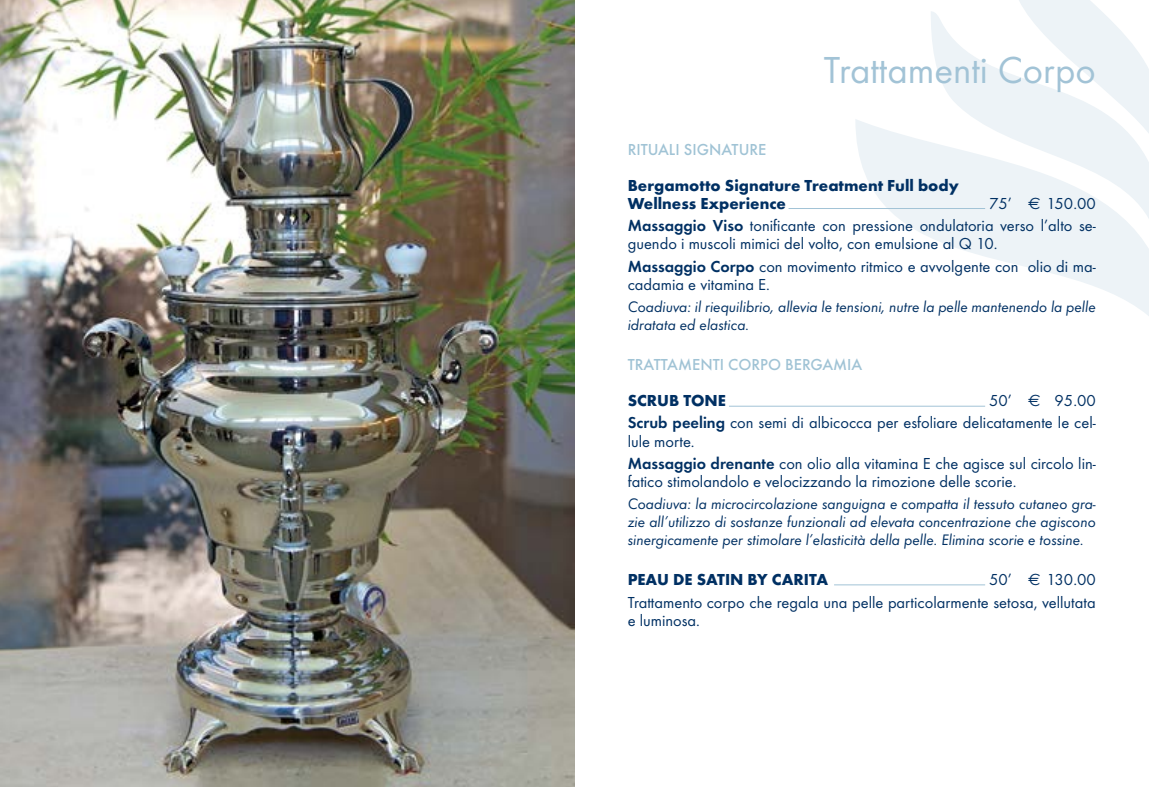
<style>
.page{position:relative;width:1149px;height:787px;background:#fff}
.page>*{position:absolute;margin:0;border:0;box-sizing:border-box;transform-origin:0 0}
.t1{font:39px "Futura T";color:#a2c3d6}
.t2{font:16.5px/22.2px "Futura T";color:#003063;text-align:right}
.t3{font:700 16.5px/18px "Futura T";color:#003063}
.t4{font:500 16.5px "Futura T";color:#a0c3d5}
.t5{font:italic 15.75px/18px "Futura T";color:#003063}
.s1{font-family:"Euro Sans"}
.s2{font-weight:600}
</style>
<div class="page">
<svg style="left:855px;top:119px;width:293px;height:196px"></svg>
<svg style="left:930px;top:11px;width:218px;height:218px;fill:#edf3f7"></svg>
<svg style="left:1008px;top:0;width:140px;height:140px"></svg>
<img style="left:0;top:0;width:574px;height:787px">
<hr style="left:788px;top:208px;width:196px;height:1px;background:#a2c3d6">
<hr style="left:728px;top:406px;width:256px;height:1px;background:#a2c3d6">
<hr style="left:833px;top:584px;width:151px;height:1px;background:#a2c3d6">
<h1 class="t1" style="left:823px;top:47px;width:273px">Trattamenti Corpo</h1>
<p class="t4" style="left:627px;top:140px;width:140px">RITUALI SIGNATURE</p>
<p class="t3" style="left:627px;top:176px;width:332px">Bergamotto Signature Treatment Full body<br>Wellness Experience</p>
<p class="t2" style="left:627px;top:192px;width:469px">75’ <span class="s1">€</span> 150.00<br><span class="s2">Massaggio Viso</span> tonificante con pressione ondulatoria verso l’alto se-</p>
<p class="t2" style="left:627px;top:233px;width:469px;text-align:left">guendo i muscoli mimici del volto, con emulsione al Q 10.<br><span class="s2">Massaggio Corpo</span> con movimento ritmico e avvolgente con olio di ma-</p>
<p class="t2" style="left:627px;top:273px;width:144px">cadamia e vitamina E.</p>
<p class="t5" style="left:627px;top:297px;width:469px">Coadiuva: il riequilibrio, allevia le tensioni, nutre la pelle mantenendo la pelle idratata ed elastica.</p>
<p class="t4" style="left:627px;top:355px;width:236px">TRATTAMENTI CORPO BERGAMIA</p>
<p class="t3" style="left:627px;top:391px;width:100px">SCRUB TONE</p>
<p class="t2" style="left:627px;top:389px;width:469px">50’ <span class="s1">€</span> 95.00<br><span class="s2">Scrub peeling</span> con semi di albicocca per esfoliare delicatamente le cel-</p>
<p class="t2" style="left:627px;top:430px;width:469px;text-align:left">lule morte.<br><span class="s2">Massaggio drenante</span> con olio alla vitamina E che agisce sul circolo lin-</p>
<p class="t2" style="left:627px;top:470px;width:390px">fatico stimolandolo e velocizzando la rimozione delle scorie.</p>
<p class="t5" style="left:627px;top:494px;width:469px;text-align:justify">Coadiuva: la microcircolazione sanguigna e compatta il tessuto cutaneo gra&shy;zie all’utilizzo di sostanze funzionali ad elevata concentrazione che agiscono sinergicamente per stimolare l’elasticità della pelle. Elimina scorie e tossine.</p>
<p class="t3" style="left:627px;top:570px;width:202px">PEAU DE SATIN BY CARITA</p>
<p class="t2" style="left:627px;top:568px;width:469px">50’ <span class="s1">€</span> 130.00<br>Trattamento corpo che regala una pelle particolarmente setosa, vellutata</p>
<p class="t2" style="left:627px;top:609px;width:74px">e luminosa.</p>
</div>
